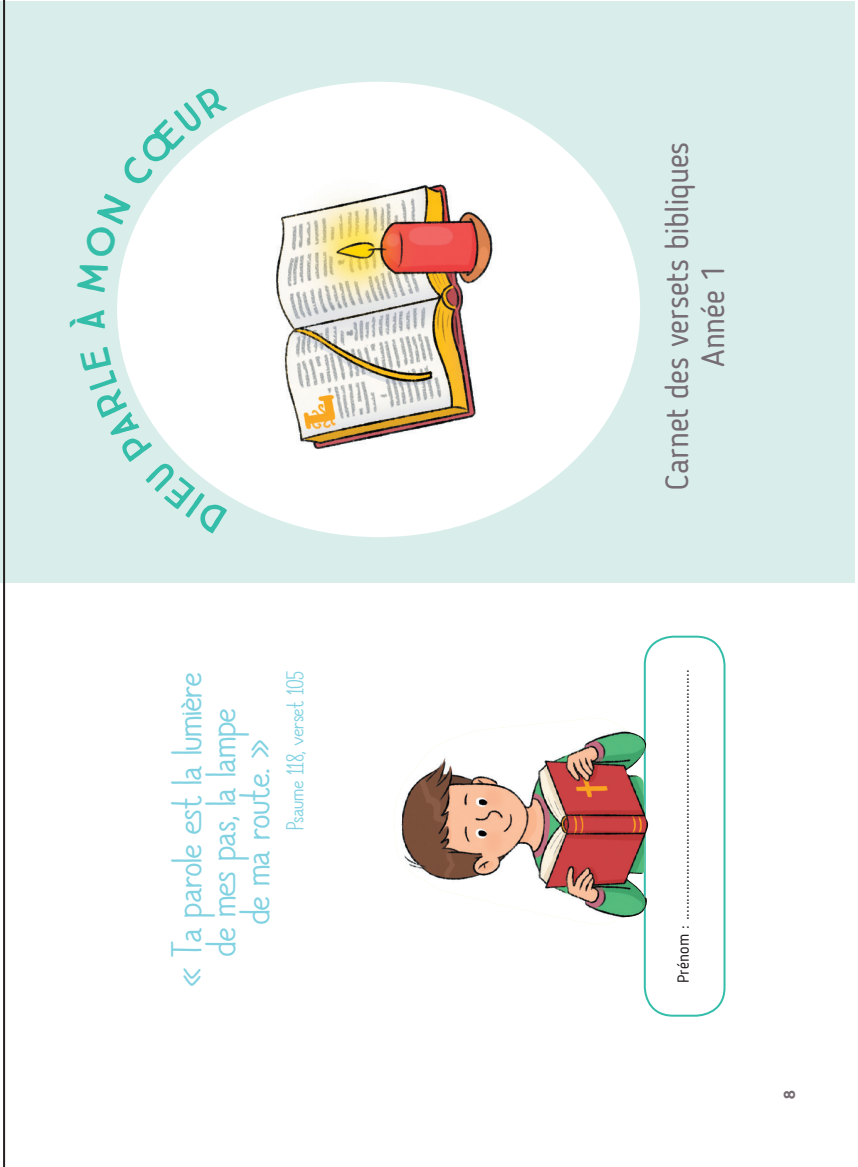
<style>
.page{position:relative;width:858px;height:1167px;background:#fff}
.page>*{position:absolute;margin:0;border:0;box-sizing:border-box;transform-origin:0 0}
.t1{font:40px/34px "Always Together";letter-spacing:-.025em;color:#82d2e2;text-align:center;scale:1.15 1}
.t2{font:32px/36px "Blogger Sans";letter-spacing:-.01em;color:#766d74;text-align:center}
.t3{font:22.6px "Always Together";letter-spacing:-.025em;color:#82d2e2;scale:1.15 1}
.t4{font:16px "Blogger Sans";letter-spacing:.01em;color:#231f20}
.t5{font:700 16px "Blogger Sans";color:#766d74}
</style>
<div class="page">
<div style="left:0;top:2px;width:854px;height:581px;background:#d9eeea"></div>
<hr style="left:3px;top:0;width:2px;height:1167px;background:#231f20">
<div style="left:643px;top:636px;width:82px;height:381px;border:2px solid #34bda9;border-radius:28px"></div>
<div style="left:121px;top:86px;width:514px;height:447px;background:#fff;border-radius:50%"></div>
<img style="left:231px;top:125px;width:294px;height:369px">
<img style="left:394px;top:718px;width:254px;height:209px">
<svg style="left:120px;top:346px;width:107px;height:149px"></svg>
<svg style="left:118px;top:124px;width:109px;height:168px"></svg>
<h2 class="t2" style="left:661px;top:490px;width:349px;rotate:-90deg">Carnet des versets bibliques<br>Année 1</h2>
<h1 class="t1" style="left:169px;top:987px;width:276px;rotate:-90deg">« Ta parole est la lumière de mes pas, la lampe<br>de ma route. »</h1>
<h3 class="t3" style="left:277px;top:830px;width:140px;rotate:-90deg">Psaume 118, verset 105</h3>
<p class="t4" style="left:676px;top:983px;width:315px;rotate:-90deg">Prénom : ...................................................................</p>
<p class="t5" style="left:782px;top:1099px;width:10px;rotate:-90deg">8</p>
</div>
